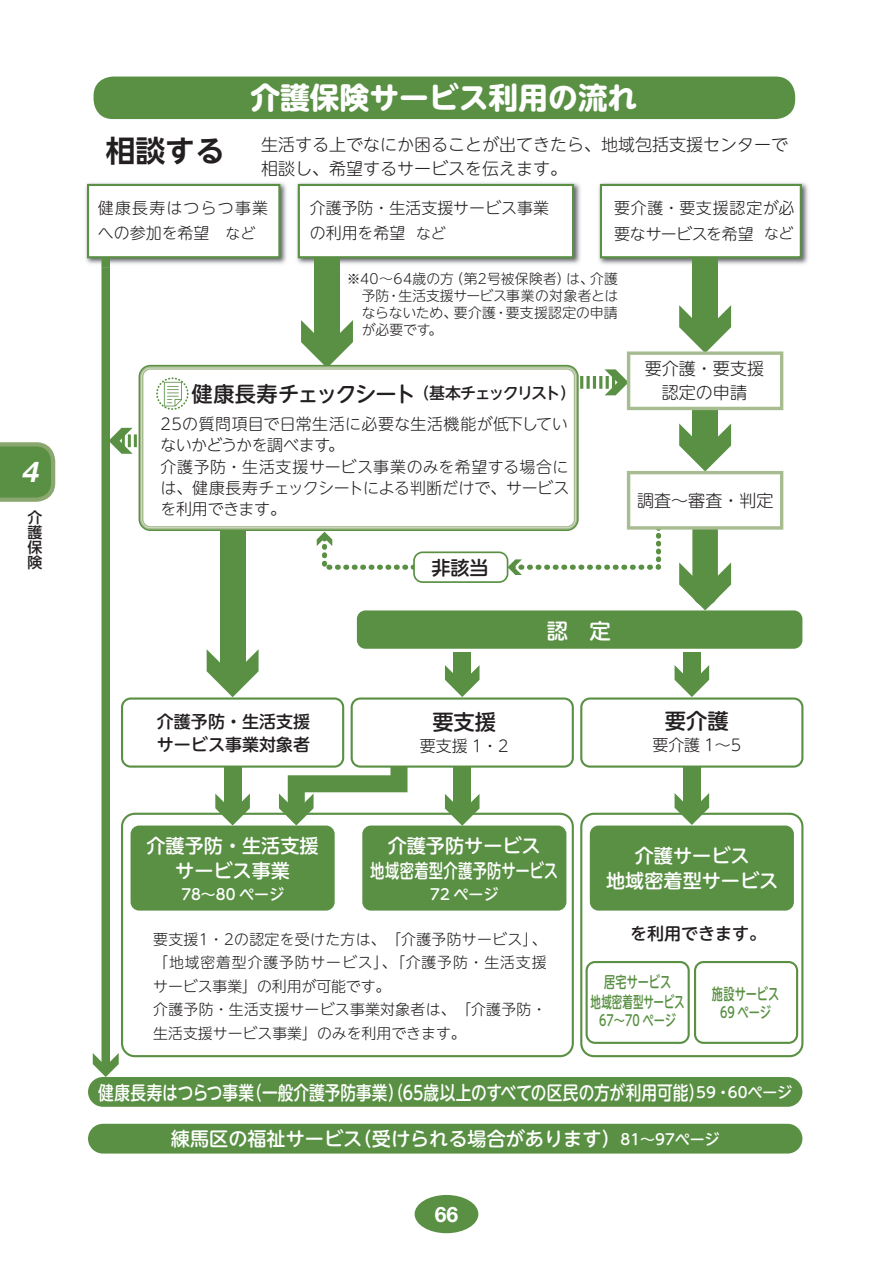
<style>
.page{position:relative;width:893px;height:1263px;background:#fff}
.page>*{position:absolute;margin:0;border:0;box-sizing:border-box;transform-origin:0 0}
.t1{font:700 29.7px "UD Shin M Go Pro";color:#fff}
.t2{font:italic 700 28.65px "Helvetica Neue";color:#fff}
.t3{font:21.3px "UD Shin M Go Pro Medium 90 pv RKSJ H";letter-spacing:-.055em;color:#231f20}
.t4{font:21.3px "UD Shin M Go Pro Medium 90 pv RKSJ H";color:#231f20}
.t5{font:21.3px "UD Shin M Go Pro Medium 90 pv RKSJ H";color:#fff}
.t6{font:700 21.3px "Helvetica Neue";color:#fff}
.t7{font:19.2px/25.5px "UD Shin M Go Pro Medium 90 pv RKSJ H";color:#fff;text-align:center}
.t8{font:19.2px "UD Shin M Go Pro Medium 90 pv RKSJ H";color:#fff;scale:.82 1}
.t9{font:19.2px "UD Shin M Go Pro Medium 90 pv RKSJ H";color:#231f20}
.t10{font:16.95px/24px "UD Shin M Go Pro Light 90 pv RKSJ H";color:#231f20}
.t11{font:16.95px/23.4px "UD Shin M Go Pro Medium 90 pv RKSJ H";color:#231f20}
.t12{font:15.9px/21.3px "UD Shin M Go Pro Light 90 pv RKSJ H";color:#231f20}
.t13{font:15.9px/19.2px "UD Shin M Go Pro Medium 90 pv RKSJ H";color:#599043;text-align:center;scale:.7 1}
.t14{font:15.9px/25.5px "UD Shin M Go Pro Light 90 pv RKSJ H";letter-spacing:.075em;color:#231f20}
.t15{font:14.85px/23.4px "UD Shin M Go Pro Light 90 pv RKSJ H";letter-spacing:.015em;color:#231f20}
.t16{font:14.85px "UD Shin M Go Pro Medium 90 pv RKSJ H";color:#fff}
.t17{font:14.85px "UD Shin M Go Pro Medium 90 pv RKSJ H";color:#599043;scale:.75 1}
.t18{font:500 14.85px/14.9px "UD Shin Go Pro";color:#231f20;text-align:justify}
.t19{font:13.8px/17px "UD Shin M Go Pro Light 90 pv RKSJ H";letter-spacing:-.005em;color:#231f20;text-align:justify}
.s1{font-family:"UD Shin Go NT Pro De Bold 90 pv RKSJ H";font-size:29.7px}
.s2{font-size:14.85px}
.s3{font-size:15.9px}
</style>
<div class="page">
<svg style="left:0;top:442px;width:55px;height:60px"></svg>
<div style="left:415px;top:1195px;width:63px;height:38px;background:#599043;border-radius:50%"></div>
<div style="left:94px;top:77px;width:701px;height:42px;background:#599043;border-radius:20px"></div>
<div style="left:88px;top:1124px;width:714px;height:29px;background:#599043;border-radius:15px"></div>
<div style="left:88px;top:1077px;width:714px;height:30px;background:#599043;border-radius:15px"></div>
<div style="left:101px;top:247px;width:9px;height:825px;background:#599043;border-radius:4px"></div>
<svg style="left:93px;top:1053px;width:26px;height:24px"></svg>
<img style="left:85px;top:182px;width:202px;height:82px">
<img style="left:101px;top:258px;width:9px;height:9px">
<svg style="left:87px;top:184px;width:193px;height:74px"></svg>
<svg style="left:121px;top:826px;width:453px;height:231px"></svg>
<svg style="left:580px;top:813px;width:223px;height:244px"></svg>
<div style="left:357px;top:610px;width:445px;height:39px;background:#599043;border-radius:9px"></div>
<div style="left:220px;top:528px;width:25px;height:152px;background:#599043"></div>
<div style="left:683px;top:766px;width:17px;height:47px;background:#599043"></div>
<svg style="left:675px;top:793px;width:34px;height:32px"></svg>
<div style="left:314px;top:256px;width:26px;height:95px;background:#599043"></div>
<svg style="left:301px;top:320px;width:52px;height:45px"></svg>
<div style="left:692px;top:257px;width:26px;height:79px;background:#599043"></div>
<div style="left:692px;top:376px;width:26px;height:78px;background:#599043"></div>
<svg style="left:580px;top:376px;width:3px;height:13px"></svg>
<svg style="left:586px;top:376px;width:4px;height:13px"></svg>
<svg style="left:110px;top:428px;width:29px;height:26px"></svg>
<svg style="left:593px;top:305px;width:190px;height:105px"></svg>
<div style="left:683px;top:652px;width:17px;height:33px;background:#599043"></div>
<svg style="left:580px;top:665px;width:223px;height:103px"></svg>
<svg style="left:586px;top:961px;width:212px;height:83px"></svg>
<svg style="left:317px;top:423px;width:466px;height:187px"></svg>
<svg style="left:139px;top:365px;width:440px;height:166px;fill:#599043"></svg>
<svg style="left:140px;top:366px;width:437px;height:163px"></svg>
<svg style="left:142px;top:368px;width:434px;height:160px"></svg>
<img style="left:598px;top:182px;width:210px;height:83px">
<img style="left:692px;top:258px;width:26px;height:7px">
<svg style="left:600px;top:184px;width:202px;height:74px"></svg>
<img style="left:296px;top:182px;width:285px;height:82px">
<img style="left:314px;top:258px;width:26px;height:6px">
<svg style="left:298px;top:184px;width:276px;height:74px"></svg>
<div style="left:362px;top:825px;width:204px;height:85px;background:#599043;border-radius:9px"></div>
<div style="left:590px;top:825px;width:204px;height:85px;background:#599043;border-radius:9px"></div>
<div style="left:131px;top:825px;width:204px;height:85px;background:#599043;border-radius:9px"></div>
<svg style="left:121px;top:649px;width:453px;height:177px"></svg>
<svg style="left:156px;top:377px;width:33px;height:33px"></svg>
<h2 class="t2" style="left:24px;top:454px;width:17px">4</h2>
<p class="t18" style="left:28px;top:510px;width:16px">介護保険</p>
<h1 class="t1" style="left:250px;top:74px;width:388px">介護保険サービス利用の流れ</h1>
<p class="t10" style="left:261px;top:132px;width:529px;text-indent:-155px"><span class="s1">相談する</span> 生活する上でなにか困ることが出てきたら、地域包括支援センターで相談し、希望するサービスを伝えます。</p>
<p class="t14" style="left:98px;top:194px;width:172px">健康長寿はつらつ事業への参加を希望　<span class="s2">など</span></p>
<p class="t12" style="left:310px;top:194px;width:241px;line-height:25.5px">介護予防・生活支援サービス事業の利用を希望 <span class="s2">など</span></p>
<p class="t12" style="left:614px;top:195px;width:182px;line-height:25.5px">要介護・要支援認定が必要なサービスを希望 <span class="s2">など</span></p>
<p class="t19" style="left:362px;top:270px;width:258px;text-indent:-15px">※40～64歳の方（第2号被保険者）は、介護予防・生活支援サービス事業の対象者とはならないため、要介護・要支援認定の申請が必要です。</p>
<h3 class="t3" style="left:192px;top:376px;width:386px">健康長寿チェックシート<span class="s3">（基本チェックリスト）</span></h3>
<p class="t12" style="left:160px;top:413px;width:411px">25の質問項目で日常生活に必要な生活機能が低下していないかどうかを調べます。<br>介護予防・生活支援サービス事業のみを希望する場合には、健康長寿チェックシートによる判断だけで、サービスを利用できます。</p>
<p class="t9" style="left:431px;top:552px;width:59px">非該当</p>
<h3 class="t5" style="left:547px;top:613px;width:65px">認　定</h3>
<p class="t10" style="left:645px;top:356px;width:121px;line-height:23.4px;text-align:center">要介護・要支援認定の申請</p>
<p class="t10" style="left:637px;top:487px;width:138px">調査～審査・判定</p>
<p class="t11" style="left:157px;top:709px;width:155px">介護予防・生活支援サービス事業対象者</p>
<h3 class="t4" style="left:432px;top:704px;width:65px">要支援</h3>
<p class="t12" style="left:420px;top:734px;width:90px">要支援 1・2</p>
<h3 class="t4" style="left:665px;top:704px;width:65px">要介護</h3>
<p class="t12" style="left:652px;top:734px;width:90px">要介護 1～5</p>
<p class="t7" style="left:146px;top:831px;width:174px">介護予防・生活支援サービス事業</p>
<p class="t16" style="left:181px;top:882px;width:104px">78～80 ページ</p>
<p class="t7" style="left:370px;top:832px;width:189px">介護予防サービス<br>地域密着型介護予防サービス</p>
<p class="t16" style="left:430px;top:882px;width:70px">72 ページ</p>
<p class="t7" style="left:606px;top:842px;width:174px">介護サービス<br>地域密着型サービス</p>
<p class="t15" style="left:153px;top:927px;width:395px">要支援1・2の認定を受けた方は、「介護予防サービス」、「地域密着型介護予防サービス」、「介護予防・生活支援サービス事業」の利用が可能です。<br>介護予防・生活支援サービス事業対象者は、「介護予防・生活支援サービス事業」のみを利用できます。</p>
<p class="t11" style="left:630px;top:921px;width:138px">を利用できます。</p>
<p class="t13" style="left:591px;top:972px;width:136px">居宅サービス<br>地域密着型サービス</p>
<p class="t17" style="left:599px;top:1008px;width:104px">67～70 ページ</p>
<p class="t13" style="left:712px;top:984px;width:98px">施設サービス</p>
<p class="t17" style="left:720px;top:1001px;width:70px">69 ページ</p>
<p class="t8" style="left:98px;top:1077px;width:848px">健康長寿はつらつ事業（一般介護予防事業）（65歳以上のすべての区民の方が利用可能）<span class="s2">59・60ページ</span></p>
<p class="t7" style="left:171px;top:1125px;width:550px">練馬区の福祉サービス（受けられる場合があります）<span class="s2">81～97ページ</span></p>
<h3 class="t6" style="left:435px;top:1201px;width:25px">66</h3>
</div>
